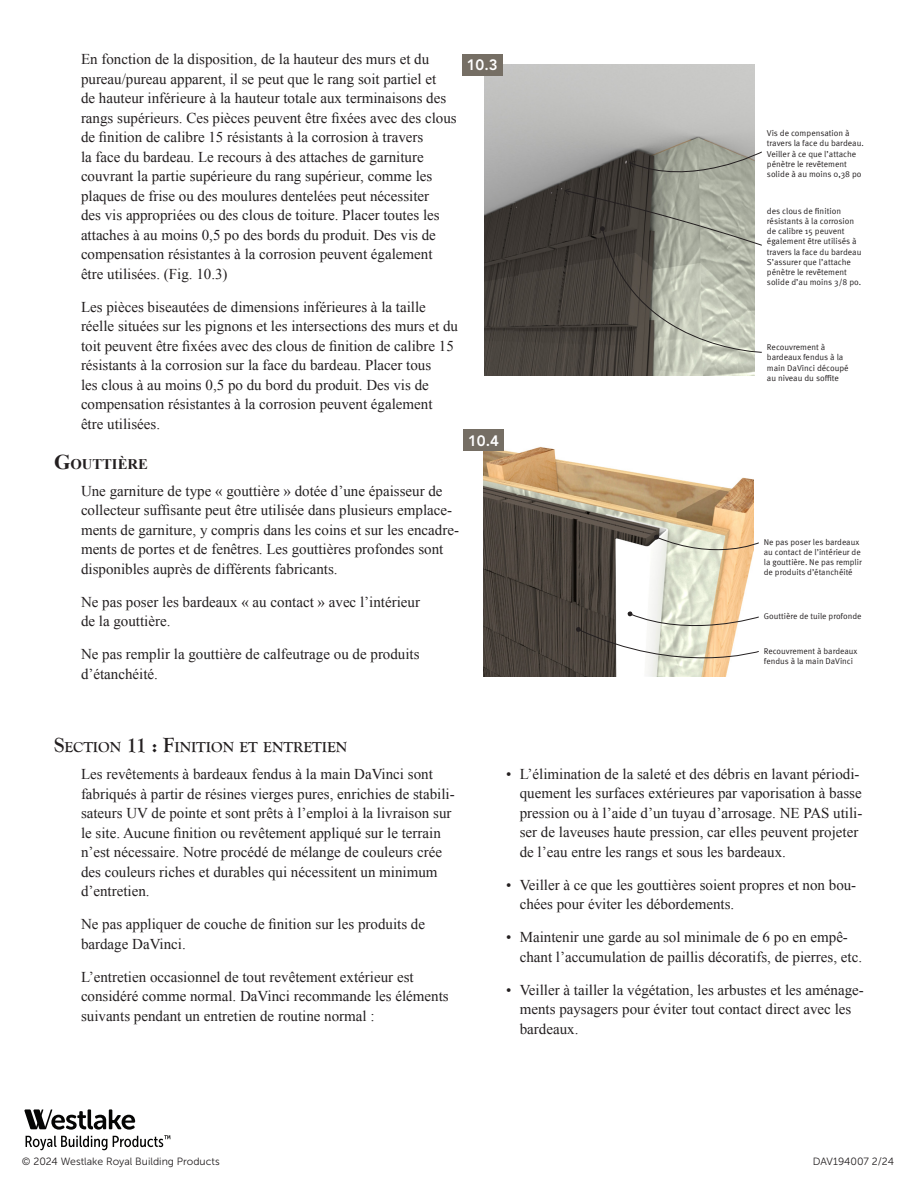
<style>
.page{position:relative;width:918px;height:1188px;background:#fff}
.page>*{position:absolute;margin:0;border:0;box-sizing:border-box;transform-origin:0 0}
.Paragraph_Style_2{font:15px/19.5px "Times New Roman";color:#231f20}
.t1{font:700 15px "Goudy Old Style T";color:#231f20}
.t2{font:800 15px "Avenir LT Std";color:#fff}
.Paragraph_Style_1{font:700 14.7px "Times New Roman";color:#231f20}
.t3{font:10.5px "Museo Sans 300";color:#231f20}
.t4{font:8.55px/10.2px "Meta Pro";color:#231f20}
.t5{font:8.4px/10.1px "Meta Pro";color:#231f20}
.s1{font-size:21px}
.s2{font-size:21.3px}
</style>
<div class="page">
<img style="left:484px;top:447px;width:269px;height:229px">
<svg style="left:654px;top:534px;width:105px;height:28px;background:#e0d6bc"></svg>
<svg style="left:576px;top:611px;width:183px;height:65px"></svg>
<div style="left:464px;top:430px;width:40px;height:21px;background:#756e64"></div>
<svg style="left:24px;top:1109px;width:146px;height:41px"></svg>
<img style="left:484px;top:65px;width:271px;height:310px">
<svg style="left:565px;top:151px;width:197px;height:202px;background:#828279"></svg>
<div style="left:462px;top:54px;width:40px;height:22px;background:#756e64"></div>
<p class="Paragraph_Style_2" style="left:81px;top:49px;width:377px">En fonction de la disposition, de la hauteur des murs et du pureau/pureau apparent, il se peut que le rang soit partiel et<br>de hauteur inférieure à la hauteur totale aux terminaisons des rangs supérieurs. Ces pièces peuvent être fixées avec des clous de finition de calibre 15 résistants à la corrosion à travers<br>la face du bardeau. Le recours à des attaches de garniture couvrant la partie supérieure du rang supérieur, comme les plaques de frise ou des moulures dentelées peut nécessiter<br>des vis appropriées ou des clous de toiture. Placer toutes les attaches à au moins 0,5 po des bords du produit. Des vis de compensation résistantes à la corrosion peuvent également être utilisées. (Fig. 10.3)</p>
<p class="Paragraph_Style_2" style="left:81px;top:297px;width:379px">Les pièces biseautées de dimensions inférieures à la taille réelle situées sur les pignons et les intersections des murs et du toit peuvent être fixées avec des clous de finition de calibre 15 résistants à la corrosion sur la face du bardeau. Placer tous<br>les clous à au moins 0,5 po du bord du produit. Des vis de compensation résistantes à la corrosion peuvent également être utilisées.</p>
<p class="Paragraph_Style_1" style="left:54px;top:454px;width:95px"><span class="s1">G</span>OUTTIÈRE</p>
<p class="Paragraph_Style_2" style="left:81px;top:481px;width:379px">Une garniture de type « gouttière » dotée d’une épaisseur de collecteur suffisante peut être utilisée dans plusieurs emplace&shy;ments de garniture, y compris dans les coins et sur les encadre&shy;ments de portes et de fenêtres. Les gouttières profondes sont disponibles auprès de différents fabricants.</p>
<p class="Paragraph_Style_2" style="left:81px;top:592px;width:341px">Ne pas poser les bardeaux « au contact » avec l’intérieur de la gouttière.</p>
<p class="Paragraph_Style_2" style="left:81px;top:644px;width:340px">Ne pas remplir la gouttière de calfeutrage ou de produits d’étanchéité.</p>
<p class="t2" style="left:467px;top:56px;width:33px">10.3</p>
<p class="t2" style="left:468px;top:432px;width:33px">10.4</p>
<p class="t4" style="left:767px;top:128px;width:98px">Vis de compensation à travers la face du bardeau.<br>Veiller à ce que l’attache pénètre le revêtement solide à au moins 0,38 po</p>
<p class="t4" style="left:767px;top:205px;width:96px">des clous de finition résistants à la corrosion de calibre 15 peuvent également être utilisés à travers la face du bardeau<br>S’assurer que l’attache pénètre le revêtement solide d’au moins 3/8 po.</p>
<p class="t4" style="left:767px;top:342px;width:83px">Recouvrement à bardeaux fendus à la main DaVinci découpé au niveau du soffite</p>
<p class="t5" style="left:764px;top:537px;width:99px">Ne pas poser les bardeaux au contact de l’intérieur de la gouttière. Ne pas remplir de produits d’étanchéité</p>
<p class="t5" style="left:764px;top:611px;width:99px">Gouttière de tuile profonde</p>
<p class="t5" style="left:764px;top:646px;width:95px">Recouvrement à bardeaux fendus à la main DaVinci</p>
<p class="t1" style="left:54px;top:739px;width:295px"><span class="s2">S</span>ECTION <span class="s2">11 : F</span>INITION ET ENTRETIEN</p>
<p class="Paragraph_Style_2" style="left:81px;top:764px;width:375px">Les revêtements à bardeaux fendus à la main DaVinci sont fabriqués à partir de résines vierges pures, enrichies de stabili&shy;sateurs UV de pointe et sont prêts à l’emploi à la livraison sur le site. Aucune finition ou revêtement appliqué sur le terrain n’est nécessaire. Notre procédé de mélange de couleurs crée des couleurs riches et durables qui nécessitent un minimum d’entretien.</p>
<p class="Paragraph_Style_2" style="left:81px;top:914px;width:346px">Ne pas appliquer de couche de finition sur les produits de bardage DaVinci.</p>
<p class="Paragraph_Style_2" style="left:81px;top:967px;width:369px">L’entretien occasionnel de tout revêtement extérieur est considéré comme normal. DaVinci recommande les éléments suivants pendant un entretien de routine normal :</p>
<p class="Paragraph_Style_2" style="left:520px;top:764px;width:344px;text-indent:-14px">• L’élimination de la saleté et des débris en lavant périodi&shy;quement les surfaces extérieures par vaporisation à basse pression ou à l’aide d’un tuyau d’arrosage. NE PAS utili&shy;ser de laveuses haute pression, car elles peuvent projeter de l’eau entre les rangs et sous les bardeaux.</p>
<p class="Paragraph_Style_2" style="left:520px;top:875px;width:338px;text-indent:-14px">• Veiller à ce que les gouttières soient propres et non bou&shy;chées pour éviter les débordements.</p>
<p class="Paragraph_Style_2" style="left:520px;top:927px;width:344px;text-indent:-14px">• Maintenir une garde au sol minimale de 6 po en empê&shy;chant l’accumulation de paillis décoratifs, de pierres, etc.</p>
<p class="Paragraph_Style_2" style="left:520px;top:980px;width:346px;text-indent:-14px">• Veiller à tailler la végétation, les arbustes et les aménage&shy;ments paysagers pour éviter tout contact direct avec les bardeaux.</p>
<p class="t3" style="left:22px;top:1155px;width:199px">© 2024 Westlake Royal Building Products</p>
<p class="t3" style="left:813px;top:1156px;width:83px">DAV194007 2/24</p>
</div>
